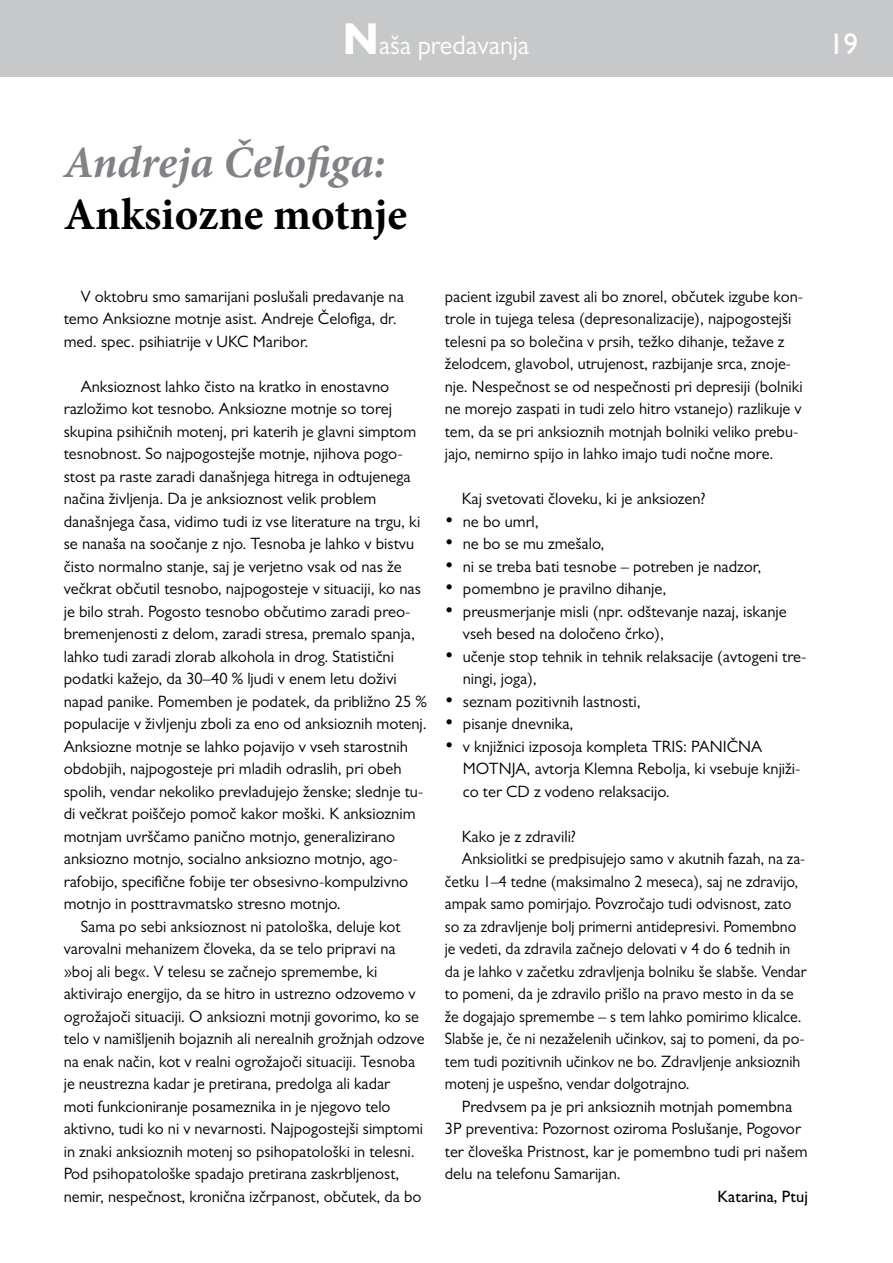
<style>
.page{position:relative;width:893px;height:1263px;background:#fff}
.page>*{position:absolute;margin:0;border:0;box-sizing:border-box;transform-origin:0 0}
.t1{font:italic 700 45px "Minion Pro";letter-spacing:-.005em;color:#808285}
.t2{font:700 45px "Minion Pro";color:#000}
.t3{font:500 30px "Gill Sans MT Pro";color:#fff}
.t4{font:27px "Gill Sans MT Pro";letter-spacing:-.005em;color:#fff}
.t5{font:16.5px/22.5px "Gill Sans MT Pro";color:#000}
.t6{font:16.5px "Gill Sans MT Pro";color:#000;scale:.96 1}
.t7{font:500 16.5px "Gill Sans MT Pro";color:#000}
.s1{font-weight:700;font-size:45px}
.s2{font-size:21px}
</style>
<div class="page">
<div style="left:0;top:0;width:893px;height:76px;background:#c7c8ca"></div>
<h3 class="t4" style="left:342px;top:29px;width:188px"><span class="s1">N</span>aša predavanja</h3>
<h2 class="t3" style="left:829px;top:26px;width:30px">19</h2>
<h1 class="t1" style="left:64px;top:130px;width:323px">Andreja Čelofiga:</h1>
<h1 class="t2" style="left:64px;top:183px;width:345px">Anksiozne motnje</h1>
<p class="t5" style="left:64px;top:285px;width:342px;text-indent:17px">V oktobru smo samarijani poslušali predavanje na temo Anksiozne motnje asist. Andreje Čelofiga, dr. med. spec. psihiatrije v UKC Maribor.</p>
<p class="t5" style="left:81px;top:375px;width:310px">Anksioznost lahko čisto na kratko in enostavno</p>
<p class="t5" style="left:64px;top:397px;width:330px">razložimo kot tesnobo. Anksiozne motnje so torej</p>
<p class="t5" style="left:64px;top:420px;width:354px">skupina psihičnih motenj, pri katerih je glavni simptom</p>
<p class="t5" style="left:64px;top:442px;width:340px">tesnobnost. So najpogostejše motnje, njihova pogo-</p>
<p class="t5" style="left:64px;top:465px;width:348px">stost pa raste zaradi današnjega hitrega in odtujenega</p>
<p class="t5" style="left:64px;top:487px;width:314px">načina življenja. Da je anksioznost velik problem</p>
<p class="t5" style="left:64px;top:510px;width:358px">današnjega časa, vidimo tudi iz vse literature na trgu, ki</p>
<p class="t5" style="left:64px;top:532px;width:352px">se nanaša na soočanje z njo. Tesnoba je lahko v bistvu</p>
<p class="t5" style="left:64px;top:555px;width:339px">čisto normalno stanje, saj je verjetno vsak od nas že</p>
<p class="t5" style="left:64px;top:577px;width:359px">večkrat občutil tesnobo, najpogosteje v situaciji, ko nas</p>
<p class="t5" style="left:64px;top:600px;width:348px">je bilo strah. Pogosto tesnobo občutimo zaradi preo-</p>
<p class="t5" style="left:64px;top:622px;width:353px">bremenjenosti z delom, zaradi stresa, premalo spanja,</p>
<p class="t5" style="left:64px;top:645px;width:332px">lahko tudi zaradi zlorab alkohola in drog. Statistični</p>
<p class="t5" style="left:64px;top:667px;width:335px">podatki kažejo, da 30–40 % ljudi v enem letu doživi</p>
<p class="t5" style="left:64px;top:690px;width:365px">napad panike. Pomemben je podatek, da približno 25 %</p>
<p class="t5" style="left:64px;top:712px;width:365px">populacije v življenju zboli za eno od anksioznih motenj.</p>
<p class="t5" style="left:64px;top:735px;width:346px">Anksiozne motnje se lahko pojavijo v vseh starostnih</p>
<p class="t5" style="left:64px;top:757px;width:339px">obdobjih, najpogosteje pri mladih odraslih, pri obeh</p>
<p class="t5" style="left:64px;top:780px;width:361px">spolih, vendar nekoliko prevladujejo ženske; slednje tu-</p>
<p class="t5" style="left:64px;top:802px;width:353px">di večkrat poiščejo pomoč kakor moški. K anksioznim</p>
<p class="t5" style="left:64px;top:825px;width:333px">motnjam uvrščamo panično motnjo, generalizirano</p>
<p class="t5" style="left:64px;top:847px;width:336px">anksiozno motnjo, socialno anksiozno motnjo, ago-</p>
<p class="t5" style="left:64px;top:870px;width:346px">rafobijo, specifične fobije ter obsesivno-kompulzivno</p>
<p class="t5" style="left:64px;top:892px;width:278px">motnjo in posttravmatsko stresno motnjo.</p>
<p class="t5" style="left:81px;top:915px;width:321px">Sama po sebi anksioznost ni patološka, deluje kot</p>
<p class="t5" style="left:64px;top:937px;width:333px">varovalni mehanizem človeka, da se telo pripravi na</p>
<p class="t5" style="left:64px;top:960px;width:315px">»boj ali beg«. V telesu se začnejo spremembe, ki</p>
<p class="t5" style="left:64px;top:982px;width:353px">aktivirajo energijo, da se hitro in ustrezno odzovemo v</p>
<p class="t5" style="left:64px;top:1005px;width:357px">ogrožajoči situaciji. O anksiozni motnji govorimo, ko se</p>
<p class="t5" style="left:64px;top:1027px;width:362px">telo v namišljenih bojaznih ali nerealnih grožnjah odzove</p>
<p class="t5" style="left:64px;top:1050px;width:353px">na enak način, kot v realni ogrožajoči situaciji. Tesnoba</p>
<p class="t5" style="left:64px;top:1072px;width:328px">je neustrezna kadar je pretirana, predolga ali kadar</p>
<p class="t5" style="left:64px;top:1095px;width:328px">moti funkcioniranje posameznika in je njegovo telo</p>
<p class="t5" style="left:64px;top:1117px;width:361px">aktivno, tudi ko ni v nevarnosti. Najpogostejši simptomi</p>
<p class="t5" style="left:64px;top:1140px;width:352px">in znaki anksioznih motenj so psihopatološki in telesni.</p>
<p class="t5" style="left:64px;top:1162px;width:337px">Pod psihopatološke spadajo pretirana zaskrbljenost,</p>
<p class="t5" style="left:64px;top:1185px;width:359px">nemir, nespečnost, kronična izčrpanost, občutek, da bo</p>
<p class="t5" style="left:445px;top:285px;width:360px">pacient izgubil zavest ali bo znorel, občutek izgube kon&shy;trole in tujega telesa (depresonalizacije), najpogostejši telesni pa so bolečina v prsih, težko dihanje, težave z želodcem, glavobol, utrujenost, razbijanje srca, znoje&shy;nje. Nespečnost se od nespečnosti pri depresiji (bolniki ne morejo zaspati in tudi zelo hitro vstanejo) razlikuje v tem, da se pri anksioznih motnjah bolniki veliko prebu&shy;jajo, nemirno spijo in lahko imajo tudi nočne more.</p>
<p class="t5" style="left:462px;top:487px;width:245px">Kaj svetovati človeku, ki je anksiozen?</p>
<p class="t5" style="left:445px;top:510px;width:96px"><span class="s2">•</span> ne bo umrl,</p>
<p class="t5" style="left:445px;top:532px;width:161px"><span class="s2">•</span> ne bo se mu zmešalo,</p>
<p class="t5" style="left:445px;top:555px;width:318px"><span class="s2">•</span> ni se treba bati tesnobe – potreben je nadzor,</p>
<p class="t5" style="left:445px;top:577px;width:223px"><span class="s2">•</span> pomembno je pravilno dihanje,</p>
<p class="t5" style="left:463px;top:600px;width:325px;text-indent:-18px"><span class="s2">•</span> preusmerjanje misli (npr. odštevanje nazaj, iskanje vseh besed na določeno črko),</p>
<p class="t5" style="left:463px;top:645px;width:345px;text-indent:-18px"><span class="s2">•</span> učenje stop tehnik in tehnik relaksacije (avtogeni tre&shy;ningi, joga),</p>
<p class="t5" style="left:445px;top:690px;width:197px"><span class="s2">•</span> seznam pozitivnih lastnosti,</p>
<p class="t5" style="left:445px;top:712px;width:130px"><span class="s2">•</span> pisanje dnevnika,</p>
<p class="t5" style="left:463px;top:735px;width:339px;text-indent:-18px"><span class="s2">•</span> v knjižnici izposoja kompleta TRIS: PANIČNA<br>MOTNJA, avtorja Klemna Rebolja, ki vsebuje knjiži&shy;co ter CD z vodeno relaksacijo.</p>
<p class="t5" style="left:462px;top:825px;width:116px">Kako je z zdravili?</p>
<p class="t6" style="left:462px;top:849px;width:359px">Anksiolitki se predpisujejo samo v akutnih fazah, na za-</p>
<p class="t6" style="left:445px;top:871px;width:370px">četku 1–4 tedne (maksimalno 2 meseca), saj ne zdravijo,</p>
<p class="t6" style="left:445px;top:894px;width:363px">ampak samo pomirjajo. Povzročajo tudi odvisnost, zato</p>
<p class="t6" style="left:445px;top:916px;width:368px">so za zdravljenje bolj primerni antidepresivi. Pomembno</p>
<p class="t6" style="left:445px;top:939px;width:361px">je vedeti, da zdravila začnejo delovati v 4 do 6 tednih in</p>
<p class="t6" style="left:445px;top:961px;width:378px">da je lahko v začetku zdravljenja bolniku še slabše. Vendar</p>
<p class="t6" style="left:445px;top:984px;width:365px">to pomeni, da je zdravilo prišlo na pravo mesto in da se</p>
<p class="t6" style="left:445px;top:1006px;width:373px">že dogajajo spremembe – s tem lahko pomirimo klicalce.</p>
<p class="t6" style="left:445px;top:1029px;width:376px">Slabše je, če ni nezaželenih učinkov, saj to pomeni, da po-</p>
<p class="t6" style="left:445px;top:1051px;width:372px">tem tudi pozitivnih učinkov ne bo. Zdravljenje anksioznih</p>
<p class="t6" style="left:445px;top:1074px;width:256px">motenj je uspešno, vendar dolgotrajno.</p>
<p class="t5" style="left:462px;top:1095px;width:332px">Predvsem pa je pri anksioznih motnjah pomembna</p>
<p class="t5" style="left:445px;top:1117px;width:358px">3P preventiva: Pozornost oziroma Poslušanje, Pogovor</p>
<p class="t5" style="left:445px;top:1140px;width:364px">ter človeška Pristnost, kar je pomembno tudi pri našem</p>
<p class="t5" style="left:445px;top:1162px;width:177px">delu na telefonu Samarijan.</p>
<p class="t7" style="left:717px;top:1186px;width:92px">Katarina, Ptuj</p>
</div>
